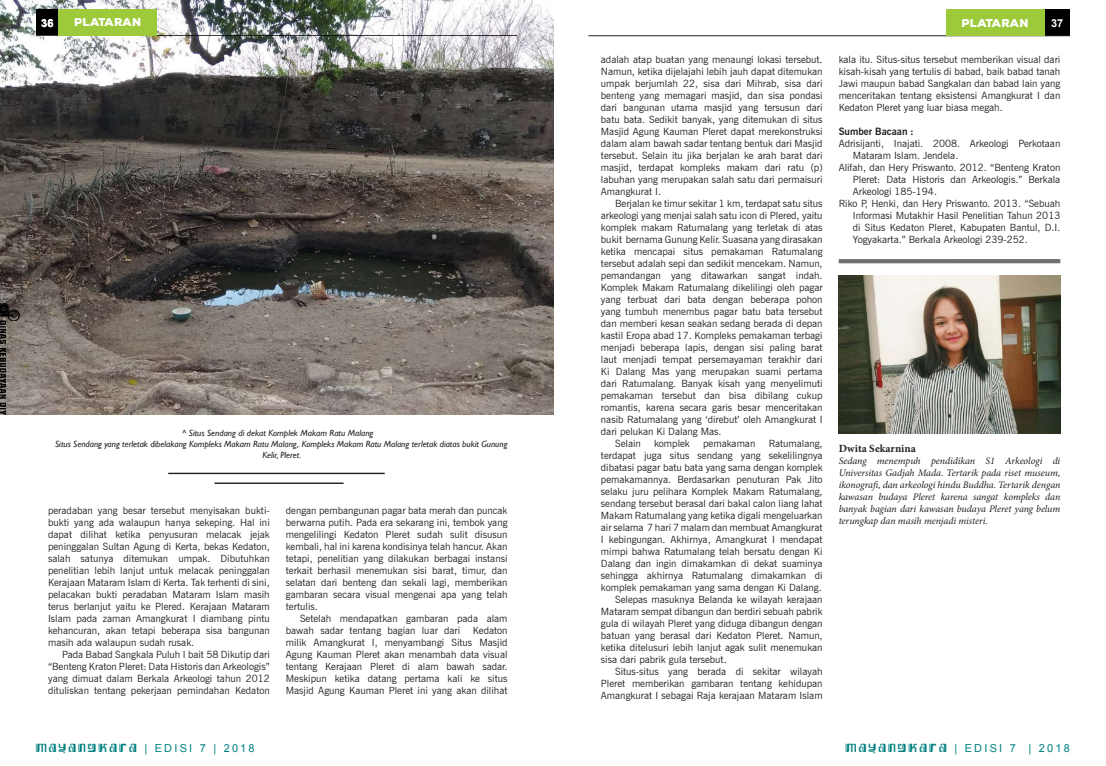
<style>
.page{position:relative;width:1106px;height:766px;background:#fff}
.page>*{position:absolute;margin:0;border:0;box-sizing:border-box;transform-origin:0 0}
.t1{font:11px "Arial";letter-spacing:.2em;color:#008080}
.t2{font:900 11px "Nexa Rust Sans";color:#fff}
.t3{font:700 11px "Minion Pro";color:#231f20}
.t4{font:700 11px "Arial";color:#fff}
.t5{font:10px/12px "News Gothic BT";color:#231f20;text-align:justify}
.t6{font:italic 10px/12px "Minion Pro";letter-spacing:-.005em;color:#231f20;text-align:justify}
.t7{font:700 10px "News Gothic BT";color:#231f20}
.t8{font:italic 9px "Gill Sans";color:#231f20}
.s1{font-family:"Kemasyuran Jawa"}
</style>
<div class="page">
<div style="left:1044px;top:9px;width:26px;height:27px;background:#000"></div>
<hr style="left:588px;top:35px;width:482px;height:1px;background:#231f20">
<img style="left:0;top:0;width:553px;height:414px">
<img style="left:838px;top:275px;width:222px;height:159px">
<hr style="left:168px;top:472px;width:217px;height:2px;background:#231f20">
<hr style="left:214px;top:482px;width:129px;height:2px;background:#231f20">
<hr style="left:838px;top:259px;width:222px;height:4px;background:#717171">
<img style="left:0;top:303px;width:19px;height:111px">
<div style="left:59px;top:9px;width:98px;height:26px;background:#9dca3b"></div>
<div style="left:946px;top:9px;width:98px;height:26px;background:#9dca3b"></div>
<p class="t4" style="left:41px;top:16px;width:14px">36</p>
<p class="t2" style="left:75px;top:15px;width:68px">PLATARAN</p>
<p class="t2" style="left:962px;top:15px;width:68px">PLATARAN</p>
<p class="t4" style="left:1051px;top:16px;width:14px">37</p>
<p class="t8" style="left:182px;top:427px;width:193px">^ Situs Sendang di dekat Komplek Makam Ratu Malang</p>
<p class="t8" style="left:55px;top:438px;width:454px">Situs Sendang yang terletak dibelakang Kompleks Makam Ratu Malang,. Kompleks Makam Ratu Malang terletak diatas bukit Gunung</p>
<p class="t8" style="left:263px;top:449px;width:40px">Kelir, Pleret.</p>
<p class="t5" style="left:48px;top:504px;width:223px">peradaban yang besar tersebut menyisakan bukti&shy;bukti yang ada walaupun hanya sekeping. Hal ini dapat dilihat ketika penyusuran melacak jejak peninggalan Sultan Agung di Kerta, bekas Kedaton, salah satunya ditemukan umpak. Dibutuhkan penelitian lebih lanjut untuk melacak peninggalan Kerajaan Mataram Islam di Kerta. Tak terhenti di sini, pelacakan bukti peradaban Mataram Islam masih terus berlanjut yaitu ke Plered. Kerajaan Mataram Islam pada zaman Amangkurat I diambang pintu kehancuran, akan tetapi beberapa sisa bangunan masih ada walaupun sudah rusak.</p>
<p class="t5" style="left:48px;top:648px;width:223px;text-indent:14px">Pada Babad Sangkala Puluh I bait 58 Dikutip dari “Benteng Kraton Pleret: Data Historis dan Arkeologis” yang dimuat dalam Berkala Arkeologi tahun 2012 dituliskan tentang pekerjaan pemindahan Kedaton</p>
<p class="t5" style="left:286px;top:504px;width:223px">dengan pembangunan pagar bata merah dan puncak berwarna putih. Pada era sekarang ini, tembok yang mengelilingi Kedaton Pleret sudah sulit disusun kembali, hal ini karena kondisinya telah hancur. Akan tetapi, penelitian yang dilakukan berbagai instansi terkait berhasil menemukan sisi barat, timur, dan selatan dari benteng dan sekali lagi, memberikan gambaran secara visual mengenai apa yang telah tertulis.</p>
<p class="t5" style="left:286px;top:612px;width:223px;text-indent:14px">Setelah mendapatkan gambaran pada alam bawah sadar tentang bagian luar dari Kedaton milik Amangkurat I, menyambangi Situs Masjid Agung Kauman Pleret akan menambah data visual tentang Kerajaan Pleret di alam bawah sadar.<br>Meskipun ketika datang pertama kali ke situs Masjid Agung Kauman Pleret ini yang akan dilihat</p>
<p class="t5" style="left:601px;top:53px;width:223px">adalah atap buatan yang menaungi lokasi tersebut.<br>Namun, ketika dijelajahi lebih jauh dapat ditemukan umpak berjumlah 22, sisa dari Mihrab, sisa dari benteng yang memagari masjid, dan sisa pondasi dari bangunan utama masjid yang tersusun dari batu bata. Sedikit banyak, yang ditemukan di situs Masjid Agung Kauman Pleret dapat merekonstruksi dalam alam bawah sadar tentang bentuk dari Masjid tersebut. Selain itu jika berjalan ke arah barat dari masjid, terdapat kompleks makam dari ratu (p) labuhan yang merupakan salah satu dari permaisuri Amangkurat I.</p>
<p class="t5" style="left:615px;top:197px;width:209px">Berjalan ke timur sekitar 1 km, terdapat satu situs</p>
<p class="t5" style="left:601px;top:209px;width:223px">arkeologi yang menjai salah satu icon di Plered, yaitu</p>
<p class="t5" style="left:601px;top:221px;width:223px">komplek makam Ratumalang yang terletak di atas</p>
<p class="t5" style="left:601px;top:233px;width:223px">bukit bernama Gunung Kelir. Suasana yang dirasakan</p>
<p class="t5" style="left:601px;top:245px;width:223px">ketika mencapai situs pemakaman Ratumalang</p>
<p class="t5" style="left:601px;top:257px;width:223px">tersebut adalah sepi dan sedikit mencekam. Namun,</p>
<p class="t5" style="left:601px;top:269px;width:223px">pemandangan yang ditawarkan sangat indah.</p>
<p class="t5" style="left:601px;top:281px;width:223px">Komplek Makam Ratumalang dikelilingi oleh pagar</p>
<p class="t5" style="left:601px;top:293px;width:223px">yang terbuat dari bata dengan beberapa pohon</p>
<p class="t5" style="left:601px;top:305px;width:223px">yang tumbuh menembus pagar batu bata tersebut</p>
<p class="t5" style="left:601px;top:317px;width:223px">dan memberi kesan seakan sedang berada di depan</p>
<p class="t5" style="left:601px;top:329px;width:223px">kastil Eropa abad 17. Kompleks pemakaman terbagi</p>
<p class="t5" style="left:601px;top:341px;width:223px">menjadi beberapa lapis, dengan sisi paling barat</p>
<p class="t5" style="left:601px;top:353px;width:223px">laut menjadi tempat persemayaman terakhir dari</p>
<p class="t5" style="left:601px;top:365px;width:223px">Ki Dalang Mas yang merupakan suami pertama</p>
<p class="t5" style="left:601px;top:377px;width:223px">dari Ratumalang. Banyak kisah yang menyelimuti</p>
<p class="t5" style="left:601px;top:389px;width:223px">pemakaman tersebut dan bisa dibilang cukup</p>
<p class="t5" style="left:601px;top:401px;width:223px">romantis, karena secara garis besar menceritakan</p>
<p class="t5" style="left:601px;top:413px;width:223px">nasib Ratumalang yang ‘direbut’ oleh Amangkurat I</p>
<p class="t5" style="left:601px;top:425px;width:122px">dari pelukan Ki Dalang Mas.</p>
<p class="t5" style="left:615px;top:437px;width:27px">Selain</p>
<p class="t5" style="left:654px;top:437px;width:37px">komplek</p>
<p class="t5" style="left:703px;top:437px;width:54px">pemakaman</p>
<p class="t5" style="left:768px;top:437px;width:55px">Ratumalang,</p>
<p class="t5" style="left:601px;top:449px;width:223px">terdapat juga situs sendang yang sekelilingnya</p>
<p class="t5" style="left:601px;top:461px;width:223px">dibatasi pagar batu bata yang sama dengan komplek</p>
<p class="t5" style="left:601px;top:473px;width:223px">pemakamannya. Berdasarkan penuturan Pak Jito</p>
<p class="t5" style="left:601px;top:485px;width:223px">selaku juru pelihara Komplek Makam Ratumalang,</p>
<p class="t5" style="left:601px;top:497px;width:223px">sendang tersebut berasal dari bakal calon liang lahat</p>
<p class="t5" style="left:601px;top:509px;width:223px">Makam Ratumalang yang ketika digali mengeluarkan</p>
<p class="t5" style="left:601px;top:521px;width:223px">air selama 7 hari 7 malam dan membuat Amangkurat</p>
<p class="t5" style="left:601px;top:533px;width:223px">I kebingungan. Akhirnya, Amangkurat I mendapat</p>
<p class="t5" style="left:601px;top:545px;width:223px">mimpi bahwa Ratumalang telah bersatu dengan Ki</p>
<p class="t5" style="left:601px;top:557px;width:223px">Dalang dan ingin dimakamkan di dekat suaminya</p>
<p class="t5" style="left:601px;top:569px;width:223px">sehingga akhirnya Ratumalang dimakamkan di</p>
<p class="t5" style="left:601px;top:581px;width:222px">komplek pemakaman yang sama dengan Ki Dalang.</p>
<p class="t5" style="left:615px;top:593px;width:209px">Selepas masuknya Belanda ke wilayah kerajaan</p>
<p class="t5" style="left:601px;top:605px;width:223px">Mataram sempat dibangun dan berdiri sebuah pabrik</p>
<p class="t5" style="left:601px;top:617px;width:223px">gula di wilayah Pleret yang diduga dibangun dengan</p>
<p class="t5" style="left:601px;top:629px;width:223px">batuan yang berasal dari Kedaton Pleret. Namun,</p>
<p class="t5" style="left:601px;top:641px;width:223px">ketika ditelusuri lebih lanjut agak sulit menemukan</p>
<p class="t5" style="left:601px;top:653px;width:127px">sisa dari pabrik gula tersebut.</p>
<p class="t5" style="left:615px;top:665px;width:209px">Situs-situs yang berada di sekitar wilayah</p>
<p class="t5" style="left:601px;top:677px;width:223px">Pleret memberikan gambaran tentang kehidupan</p>
<p class="t5" style="left:601px;top:689px;width:223px">Amangkurat I sebagai Raja kerajaan Mataram Islam</p>
<p class="t5" style="left:838px;top:53px;width:223px">kala itu. Situs-situs tersebut memberikan visual dari kisah-kisah yang tertulis di babad, baik babad tanah Jawi maupun babad Sangkalan dan babad lain yang menceritakan tentang eksistensi Amangkurat I dan Kedaton Pleret yang luar biasa megah.</p>
<p class="t7" style="left:838px;top:125px;width:77px">Sumber Bacaan :</p>
<p class="t5" style="left:838px;top:137px;width:223px">Adrisijanti, Inajati. 2008. Arkeologi Perkotaan</p>
<p class="t5" style="left:852px;top:149px;width:107px">Mataram Islam. Jendela.</p>
<p class="t5" style="left:838px;top:161px;width:223px">Alifah, dan Hery Priswanto. 2012. “Benteng Kraton</p>
<p class="t5" style="left:852px;top:173px;width:209px">Pleret: Data Historis dan Arkeologis.” Berkala</p>
<p class="t5" style="left:852px;top:185px;width:86px">Arkeologi 185-194.</p>
<p class="t5" style="left:838px;top:197px;width:223px">Riko P, Henki, dan Hery Priswanto. 2013. “Sebuah</p>
<p class="t5" style="left:852px;top:209px;width:209px">Informasi Mutakhir Hasil Penelitian Tahun 2013</p>
<p class="t5" style="left:852px;top:221px;width:209px">di Situs Kedaton Pleret, Kabupaten Bantul, D.I.</p>
<p class="t5" style="left:852px;top:233px;width:177px">Yogyakarta.” Berkala Arkeologi 239-252.</p>
<p class="t3" style="left:838px;top:440px;width:79px">Dwita Sekarnina</p>
<p class="t6" style="left:838px;top:454px;width:223px">Sedang menempuh pendidikan S1 Arkeologi di Universitas Gadjah Mada. Tertarik pada riset museum, ikonografi, dan arkeologi hindu Buddha. Tertarik dengan kawasan budaya Pleret karena sangat kompleks dan banyak bagian dari kawasan budaya Pleret yang belum terungkap dan masih menjadi misteri.</p>
<p class="t1" style="left:36px;top:740px;width:220px"><span class="s1">MAYANGKARA</span> | EDISI 7 | 2018</p>
<p class="t1" style="left:846px;top:740px;width:225px"><span class="s1">MAYANGKARA</span> | EDISI 7 | 2018</p>
</div>
